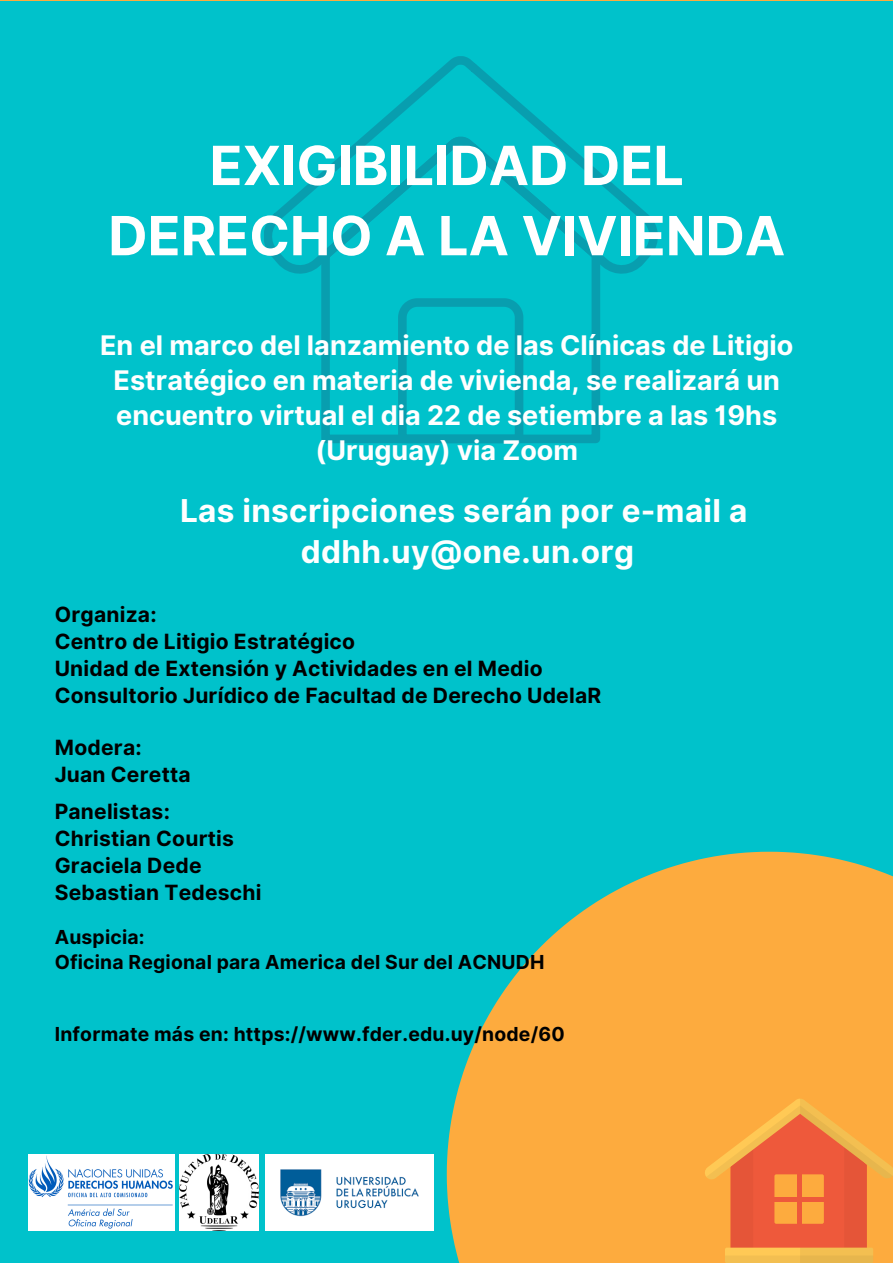
<style>
.page{position:relative;width:893px;height:1263px;background:#00c2cb}
.page>*{position:absolute;margin:0;border:0;box-sizing:border-box;transform-origin:0 0}
.t1{font:700 54px/70.2px "Inter";color:#fff;text-align:center}
.t2{font:700 31.5px/40.5px "Inter";letter-spacing:.01em;color:#feffff;text-align:center}
.t3{font:700 27px/35.1px "Inter";color:#fff;text-align:center}
.t4{font:700 21px/27px "Inter";letter-spacing:.01em;color:#000}
.t5{font:700 19.35px/24.8px "Inter";letter-spacing:.01em;color:#000}
</style>
<div class="page">
<svg style="left:264px;top:56px;width:394px;height:218px"></svg>
<svg style="left:317px;top:128px;width:287px;height:315px"></svg>
<svg style="left:447px;top:852px;width:446px;height:411px;fill:#fdab3e"></svg>
<hr style="left:0;top:0;width:893px;height:1px;background:#fdab3e">
<svg style="left:704px;top:1098px;width:189px;height:165px;background:#f38c3f"></svg>
<img style="left:28px;top:1154px;width:147px;height:77px">
<img style="left:265px;top:1154px;width:169px;height:77px">
<img style="left:180px;top:1154px;width:78px;height:77px">
<h1 class="t1" style="left:108px;top:130px;width:678px">EXIGIBILIDAD DEL<br>DERECHO A LA VIVIENDA</h1>
<p class="t3" style="left:100px;top:327px;width:695px">En el marco del lanzamiento de las Clínicas de Litigio Estratégico en materia de vivienda, se realizará un encuentro virtual el dia 22 de setiembre a las 19hs (Uruguay) via Zoom</p>
<h2 class="t2" style="left:180px;top:490px;width:569px">Las inscripciones serán por e-mail a ddhh.uy@one.un.org</h2>
<p class="t4" style="left:55px;top:601px;width:548px">Organiza:<br>Centro de Litigio Estratégico<br>Unidad de Extensión y Actividades en el Medio Consultorio Jurídico de Facultad de Derecho UdelaR</p>
<p class="t4" style="left:55px;top:734px;width:137px">Modera:<br>Juan Ceretta</p>
<p class="t4" style="left:55px;top:797px;width:208px">Panelistas:<br>Christian Courtis<br>Graciela Dede<br>Sebastian Tedeschi</p>
<p class="t5" style="left:55px;top:924px;width:491px">Auspicia:<br>Oficina Regional para America del Sur del ACNUDH</p>
<p class="t5" style="left:55px;top:1021px;width:511px">Informate más en: https://www.fder.edu.uy/node/60</p>
</div>
